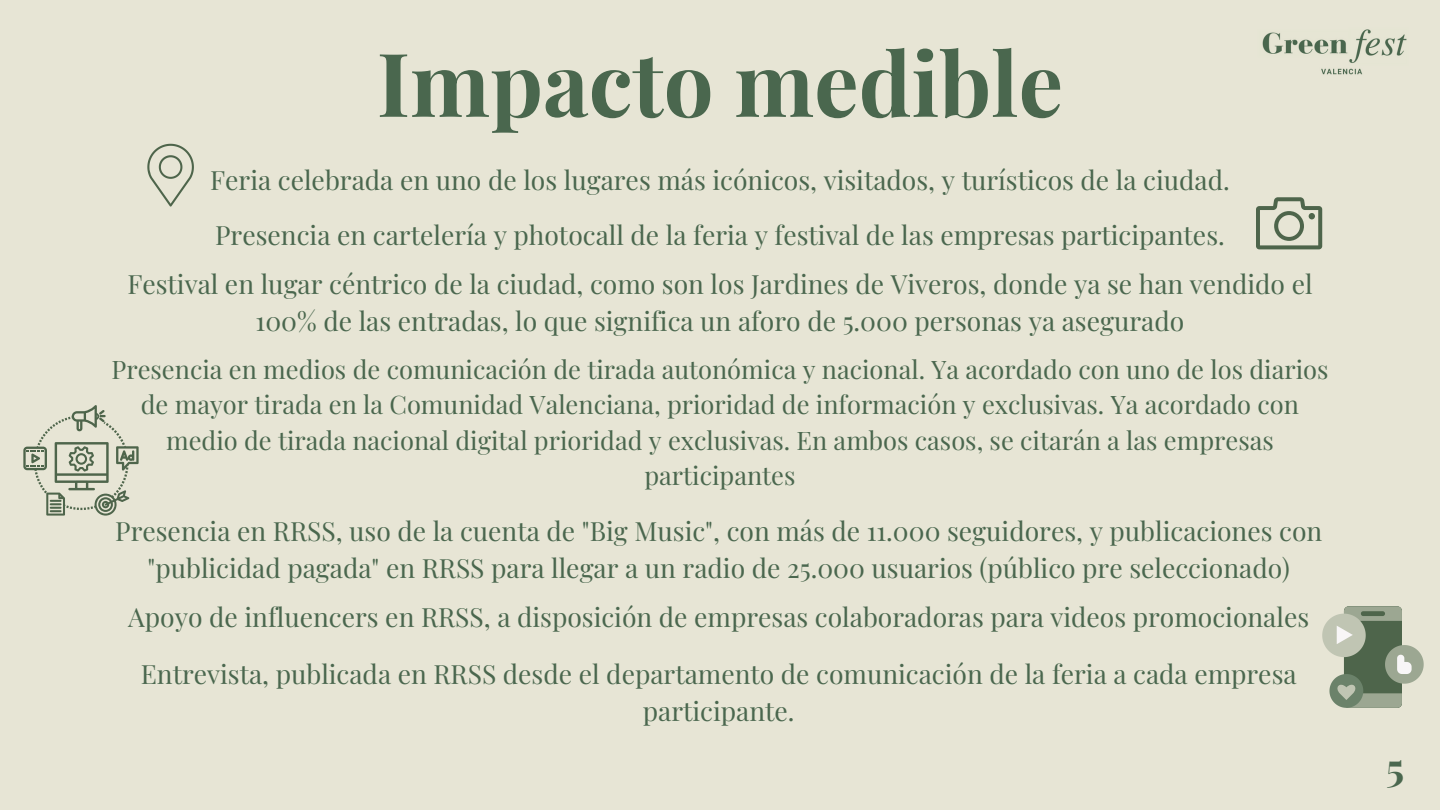
<style>
.page{position:relative;width:1440px;height:810px;background:#e7e5d5}
.page>*{position:absolute;margin:0;border:0;box-sizing:border-box;transform-origin:0 0}
.t1{font:700 88.4px "Playfair Display";color:#4a674e}
.t2{font:700 39.4px "Playfair Display";color:#4a674e}
.t3{font:26.5px/36.8px "Playfair Display";color:#4a674e;text-align:center}
.t4{font:26.4px/36.8px "Playfair Display";color:#4a674e;text-align:center}
.t5{font:25.5px/35.2px "Playfair Display";color:#4a674e;text-align:center}
</style>
<div class="page">
<img style="left:1262px;top:29px;width:145px;height:46px">
<svg style="left:147px;top:144px;width:47px;height:63px"></svg>
<svg style="left:1256px;top:197px;width:66px;height:52px"></svg>
<svg style="left:23px;top:405px;width:116px;height:110px"></svg>
<svg style="left:1322px;top:606px;width:101px;height:102px"></svg>
<p class="t1" style="left:377px;top:21px;width:688px">Impacto medible</p>
<h1 class="t3" style="left:210px;top:161px;width:1021px">Feria celebrada en uno de los lugares más icónicos, visitados, y turísticos de la ciudad.</h1>
<p class="t3" style="left:215px;top:215px;width:1011px">Presencia en cartelería y photocall de la feria y festival de las empresas participantes.</p>
<p class="t3" style="left:127px;top:265px;width:1187px">Festival en lugar céntrico de la ciudad, como son los Jardines de Viveros, donde ya se han vendido el<br>100% de las entradas, lo que significa un aforo de 5.000 personas ya asegurado</p>
<p class="t5" style="left:112px;top:351px;width:1218px">Presencia en medios de comunicación de tirada autonómica y nacional. Ya acordado con uno de los diarios de mayor tirada en la Comunidad Valenciana, prioridad de información y exclusivas. Ya acordado con medio de tirada nacional digital prioridad y exclusivas. En ambos casos, se citarán a las empresas participantes</p>
<p class="t4" style="left:115px;top:512px;width:1209px">Presencia en RRSS, uso de la cuenta de "Big Music", con más de 11.000 seguidores, y publicaciones con "publicidad pagada" en RRSS para llegar a un radio de 25.000 usuarios (público pre seleccionado)</p>
<p class="t4" style="left:128px;top:598px;width:1182px">Apoyo de influencers en RRSS, a disposición de empresas colaboradoras para videos promocionales</p>
<p class="t4" style="left:141px;top:655px;width:1157px">Entrevista, publicada en RRSS desde el departamento de comunicación de la feria a cada empresa participante.</p>
<p class="t2" style="left:1386px;top:739px;width:20px">5</p>
</div>
